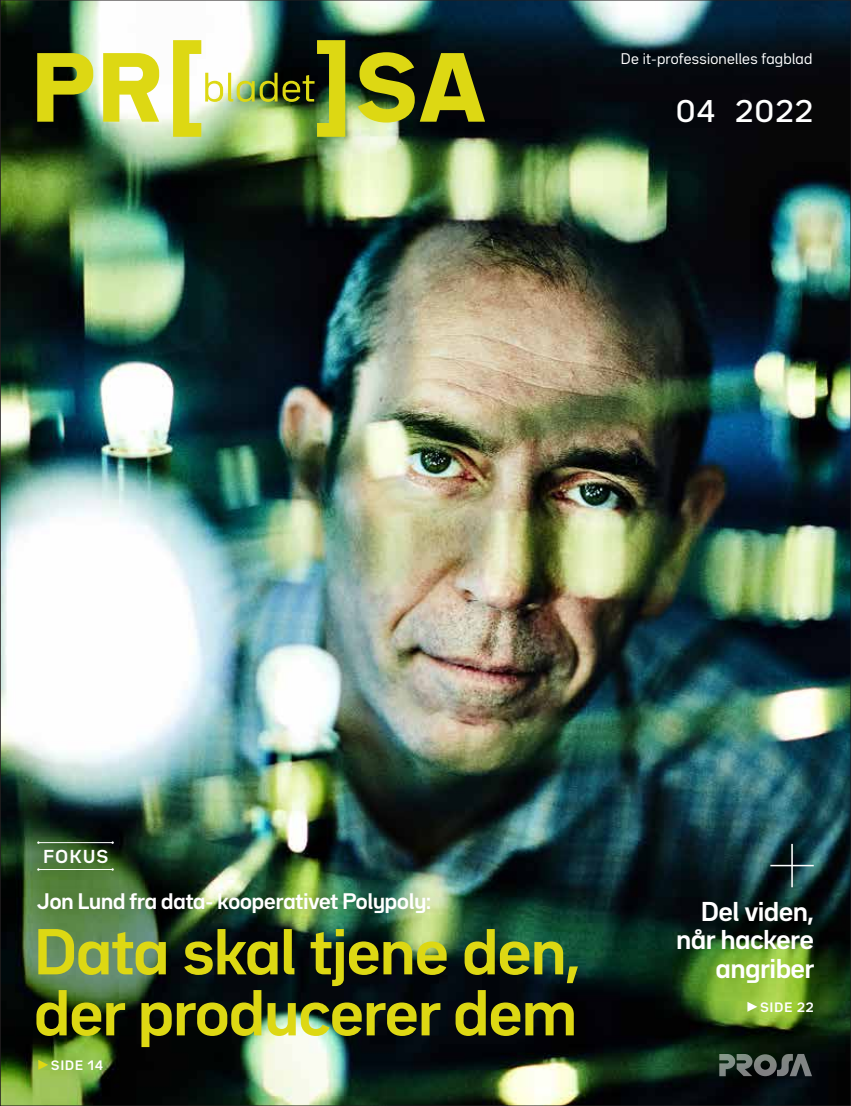
<style>
.page{position:relative;width:851px;height:1106px;background:#fff}
.page>*{position:absolute;margin:0;border:0;box-sizing:border-box;transform-origin:0 0}
.t1{font:700 57px/61.1px "Bw Seido Raw";color:#ddd813}
.t2{font:500 27.6px "Bw Seido Raw";letter-spacing:.06em;color:#fff}
.t3{font:700 24px/28.5px "Bw Seido Raw";color:#fff;text-align:right}
.t4{font:700 19.8px "Bw Seido Raw";color:#fff}
.t5{font:700 16.5px "Bw Seido Raw";letter-spacing:.1em;color:#fff}
.t6{font:13.5px "Bw Seido Raw";letter-spacing:.02em;color:#fff}
.t7{font:700 12px "Bw Seido Raw";letter-spacing:.1em;color:#fff}
</style>
<div class="page">
<img style="left:2px;top:2px;width:846px;height:1102px">
<svg style="left:719px;top:1053px;width:92px;height:23px;background:#4d5651"></svg>
<svg style="left:747px;top:1001px;width:10px;height:10px"></svg>
<svg style="left:770px;top:844px;width:43px;height:43px;background:#203d42"></svg>
<svg style="left:38px;top:1059px;width:10px;height:10px"></svg>
<div style="left:25px;top:879px;width:418px;height:48px;background:#001a01;opacity:.2"></div>
<div style="left:25px;top:828px;width:101px;height:55px;background:#001a01;opacity:.2"></div>
<hr style="left:38px;top:869px;width:75px;height:1px;background:#fff">
<hr style="left:38px;top:842px;width:75px;height:1px;background:#fff">
<img style="left:37px;top:40px;width:448px;height:97px">
<img style="left:205px;top:73px;width:109px;height:29px">
<p class="t6" style="left:621px;top:50px;width:193px">De it-professionelles fagblad</p>
<h2 class="t2" style="left:676px;top:92px;width:40px">04</h2>
<h2 class="t2" style="left:735px;top:92px;width:79px">2022</h2>
<p class="t5" style="left:43px;top:845px;width:66px">FOKUS</p>
<p class="t4" style="left:37px;top:888px;width:395px">Jon Lund fra data- kooperativet Polypoly:</p>
<h1 class="t1" style="left:34px;top:920px;width:547px">Data skal tjene den, der producerer dem</h1>
<p class="t7" style="left:51px;top:1057px;width:53px">SIDE 14</p>
<p class="t3" style="left:676px;top:896px;width:139px">Del viden, når hackere angriber</p>
<p class="t7" style="left:760px;top:999px;width:55px">SIDE 22</p>
</div>
